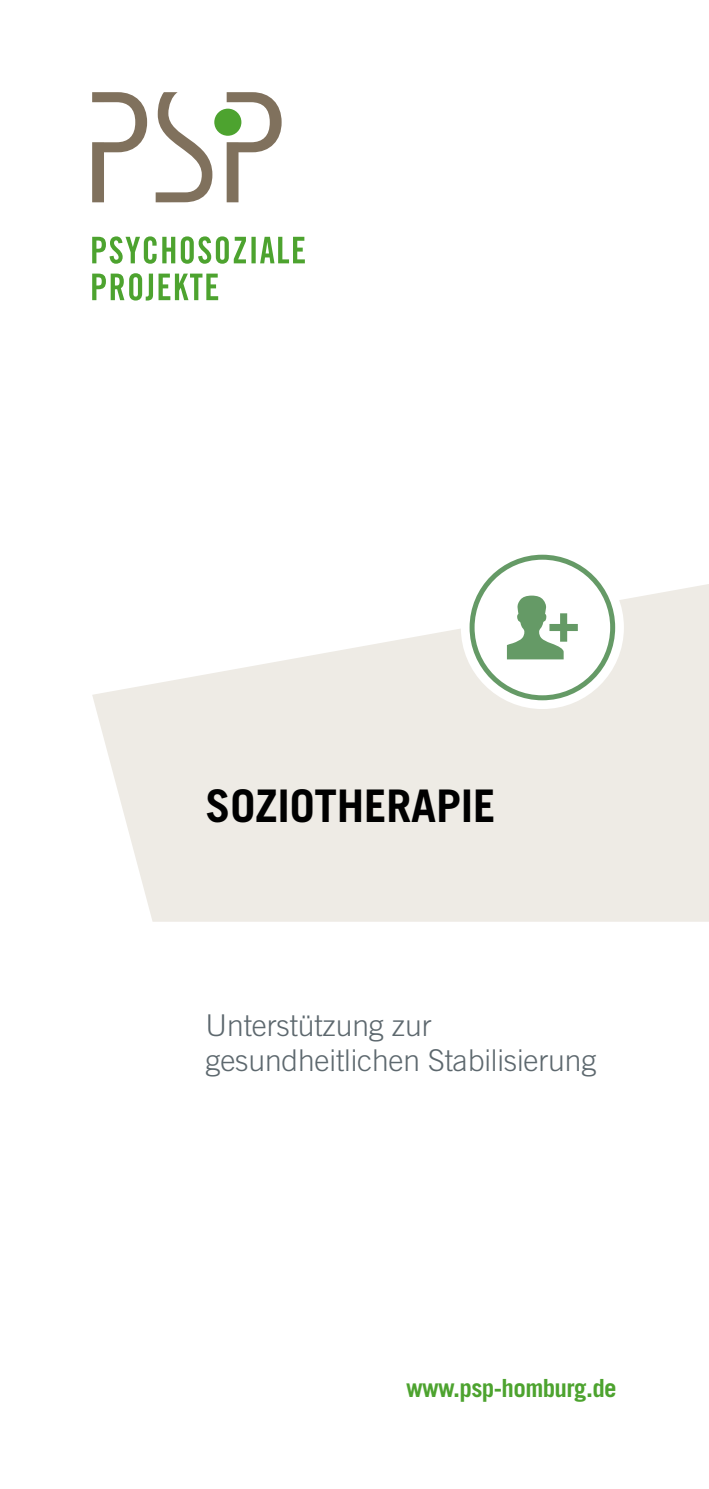
<style>
.page{position:relative;width:709px;height:1489px;background:#fff}
.page>*{position:absolute;margin:0;border:0;box-sizing:border-box;transform-origin:0 0}
.t1{font:700 45px "Trade Gothic LT Std";letter-spacing:-.005em;color:#000}
.t2{font:300 30px/35px "Trade Gothic LT Std";letter-spacing:-.005em;color:#5d686e}
.t3{font:700 25px "Trade Gothic LT Std";letter-spacing:-.025em;color:#4da32f}
</style>
<div class="page">
<svg style="left:227px;top:92px;width:54px;height:110px"></svg>
<svg style="left:92px;top:92px;width:55px;height:110px"></svg>
<div style="left:214px;top:109px;width:27px;height:27px;background:#4da32f;border-radius:50%"></div>
<svg style="left:92px;top:273px;width:126px;height:27px"></svg>
<svg style="left:92px;top:236px;width:213px;height:28px"></svg>
<svg style="left:156px;top:92px;width:56px;height:110px"></svg>
<svg style="left:92px;top:584px;width:617px;height:337px;fill:#eeebe5"></svg>
<svg style="left:461px;top:546px;width:163px;height:163px"></svg>
<div style="left:472px;top:557px;width:140px;height:140px;background:#fff;border-radius:50%"></div>
<div style="left:469px;top:554px;width:146px;height:146px;border:5px solid #659a66;border-radius:50%"></div>
<svg style="left:507px;top:595px;width:71px;height:64px"></svg>
<h1 class="t1" style="left:206px;top:778px;width:291px">SOZIOTHERAPIE</h1>
<p class="t2" style="left:206px;top:1006px;width:392px">Unterstützung zur gesundheitlichen Stabilisierung</p>
<p class="t3" style="left:406px;top:1372px;width:212px">www.psp-homburg.de</p>
</div>
